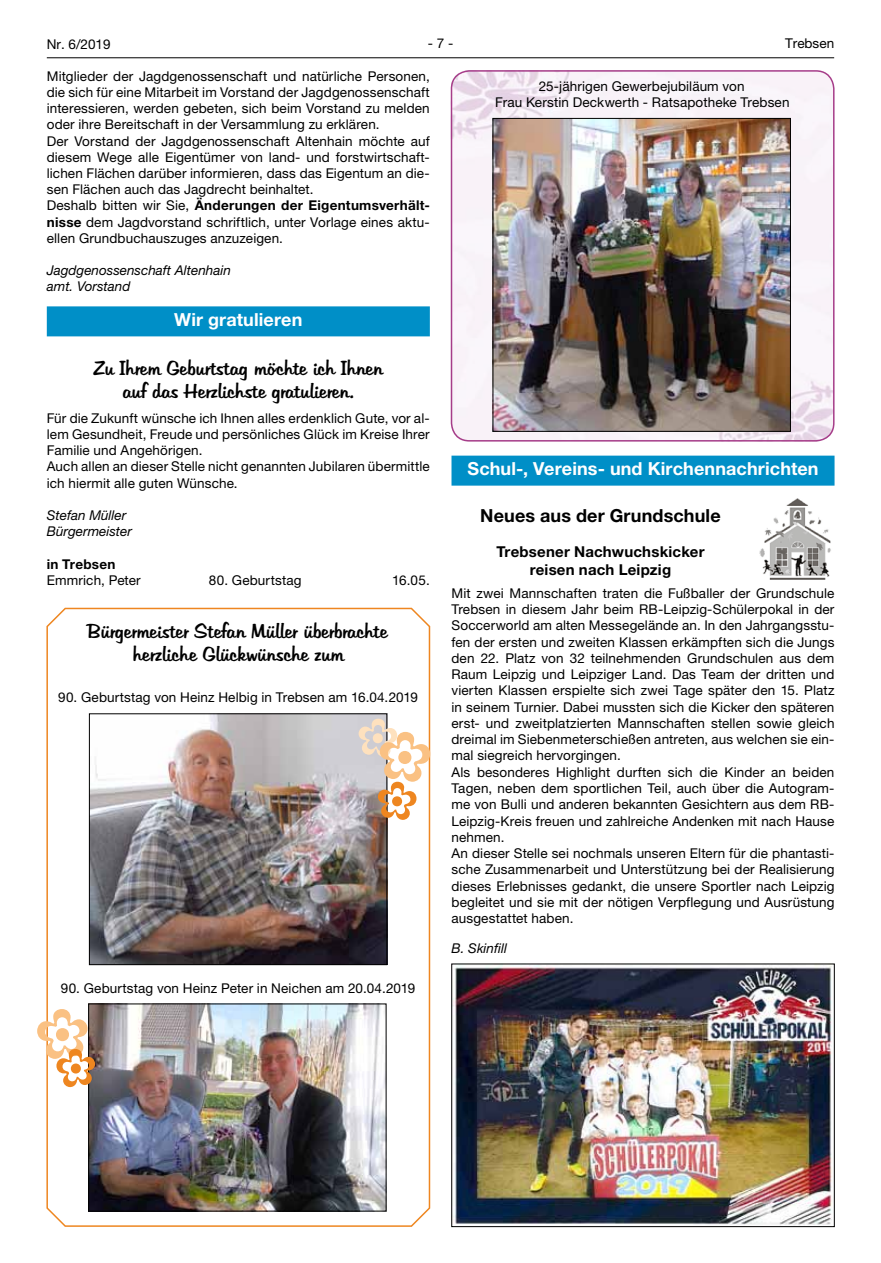
<style>
.page{position:relative;width:881px;height:1263px;background:#fff}
.page>*{position:absolute;margin:0;border:0;box-sizing:border-box;transform-origin:0 0}
.t1{font:19.5px/23.4px "Hudson";letter-spacing:-.01em;color:#000;text-align:center}
.t2{font:700 18px "Helvetica Neue LT";letter-spacing:.005em;color:#fff}
.t3{font:700 18px "Helvetica Neue LT";letter-spacing:.01em;color:#000}
.t4{font:700 15px/18px "Helvetica Neue LT";letter-spacing:.015em;color:#000;text-align:center}
.t5{font:13.5px/16.2px "Helvetica Neue LT";letter-spacing:.01em;color:#000}
.t6{font:italic 13.5px/16.2px "Helvetica Neue LT";color:#000}
.t7{font:700 13.5px "Helvetica Neue LT";letter-spacing:.02em;color:#000}
.s1{font-weight:700}
</style>
<div class="page">
<hr style="left:47px;top:57px;width:786px;height:1px;background:#000">
<img style="left:453px;top:70px;width:380px;height:370px">
<div style="left:451px;top:456px;width:383px;height:30px;background:#008fc7"></div>
<img style="left:453px;top:966px;width:379px;height:259px">
<div style="left:451px;top:964px;width:383px;height:263px;border:1px solid #000"></div>
<div style="left:47px;top:306px;width:382px;height:30px;background:#008fc7"></div>
<img style="left:46px;top:607px;width:385px;height:620px">
<img style="left:494px;top:120px;width:294px;height:310px">
<div style="left:492px;top:118px;width:298px;height:314px;border:1px solid #000"></div>
<div style="left:450px;top:70px;width:384px;height:372px;border:2px solid #a63d89;border-radius:18px"></div>
<img style="left:759px;top:498px;width:72px;height:81px">
<svg style="left:358px;top:719px;width:72px;height:101px"></svg>
<svg style="left:37px;top:1009px;width:58px;height:78px"></svg>
<p class="t5" style="left:47px;top:36px;width:65px">Nr. 6/2019</p>
<p class="t5" style="left:427px;top:35px;width:27px">- 7 -</p>
<p class="t5" style="left:784px;top:35px;width:51px">Trebsen</p>
<p class="t5" style="left:47px;top:68px;width:384px">Mitglieder der Jagdgenossenschaft und natürliche Personen, die sich für eine Mitarbeit im Vorstand der Jagdgenossenschaft interessieren, werden gebeten, sich beim Vorstand zu melden oder ihre Bereitschaft in der Versammlung zu erklären.<br>Der Vorstand der Jagdgenossenschaft Altenhain möchte auf diesem Wege alle Eigentümer von land- und forstwirtschaft&shy;lichen Flächen darüber informieren, dass das Eigentum an die&shy;sen Flächen auch das Jagdrecht beinhaltet.<br>Deshalb bitten wir Sie, <span class="s1">Änderungen der Eigentumsverhält&shy;nisse</span> dem Jagdvorstand schriftlich, unter Vorlage eines aktu&shy;ellen Grundbuchauszuges anzuzeigen.</p>
<p class="t6" style="left:47px;top:262px;width:186px">Jagdgenossenschaft Altenhain amt. Vorstand</p>
<h2 class="t2" style="left:174px;top:308px;width:129px">Wir gratulieren</h2>
<h1 class="t1" style="left:94px;top:357px;width:290px">Zu Ihrem Geburtstag möchte ich Ihnen auf das Herzlichste gratulieren.</h1>
<p class="t5" style="left:47px;top:410px;width:384px">Für die Zukunft wünsche ich Ihnen alles erdenklich Gute, vor al&shy;lem Gesundheit, Freude und persönliches Glück im Kreise Ihrer Familie und Angehörigen.<br>Auch allen an dieser Stelle nicht genannten Jubilaren übermittle ich hiermit alle guten Wünsche.</p>
<p class="t6" style="left:47px;top:507px;width:87px">Stefan Müller<br>Bürgermeister</p>
<p class="t7" style="left:47px;top:555px;width:70px">in Trebsen</p>
<p class="t5" style="left:47px;top:572px;width:95px">Emmrich, Peter</p>
<p class="t5" style="left:209px;top:572px;width:94px">80. Geburtstag</p>
<p class="t5" style="left:392px;top:572px;width:39px">16.05.</p>
<h1 class="t1" style="left:87px;top:620px;width:301px">Bürgermeister Stefan Müller überbrachte herzliche Glückwünsche zum</h1>
<p class="t5" style="left:58px;top:689px;width:361px">90. Geburtstag von Heinz Helbig in Trebsen am 16.04.2019</p>
<p class="t5" style="left:61px;top:979px;width:355px">90. Geburtstag von Heinz Peter in Neichen am 20.04.2019</p>
<p class="t5" style="left:495px;top:78px;width:295px;text-align:center">25-jährigen Gewerbejubiläum von<br>Frau Kerstin Deckwerth - Ratsapotheke Trebsen</p>
<h2 class="t2" style="left:467px;top:457px;width:352px">Schul-, Vereins- und Kirchennachrichten</h2>
<h2 class="t3" style="left:480px;top:505px;width:242px">Neues aus der Grundschule</h2>
<p class="t4" style="left:496px;top:542px;width:210px">Trebsener Nachwuchskicker reisen nach Leipzig</p>
<p class="t5" style="left:451px;top:585px;width:384px">Mit zwei Mannschaften traten die Fußballer der Grundschule Trebsen in diesem Jahr beim RB-Leipzig-Schülerpokal in der Soccerworld am alten Messegelände an. In den Jahrgangsstu&shy;fen der ersten und zweiten Klassen erkämpften sich die Jungs den 22. Platz von 32 teilnehmenden Grundschulen aus dem Raum Leipzig und Leipziger Land. Das Team der dritten und vierten Klassen erspielte sich zwei Tage später den 15. Platz in seinem Turnier. Dabei mussten sich die Kicker den späteren erst- und zweitplatzierten Mannschaften stellen sowie gleich dreimal im Siebenmeterschießen antreten, aus welchen sie ein&shy;mal siegreich hervorgingen.<br>Als besonderes Highlight durften sich die Kinder an beiden Tagen, neben dem sportlichen Teil, auch über die Autogram&shy;me von Bulli und anderen bekannten Gesichtern aus dem RB-Leipzig-Kreis freuen und zahlreiche Andenken mit nach Hause nehmen.<br>An dieser Stelle sei nochmals unseren Eltern für die phantasti&shy;sche Zusammenarbeit und Unterstützung bei der Realisierung dieses Erlebnisses gedankt, die unsere Sportler nach Leipzig begleitet und sie mit der nötigen Verpflegung und Ausrüstung ausgestattet haben.</p>
<p class="t6" style="left:451px;top:939px;width:57px">B. Skinfill</p>
</div>
